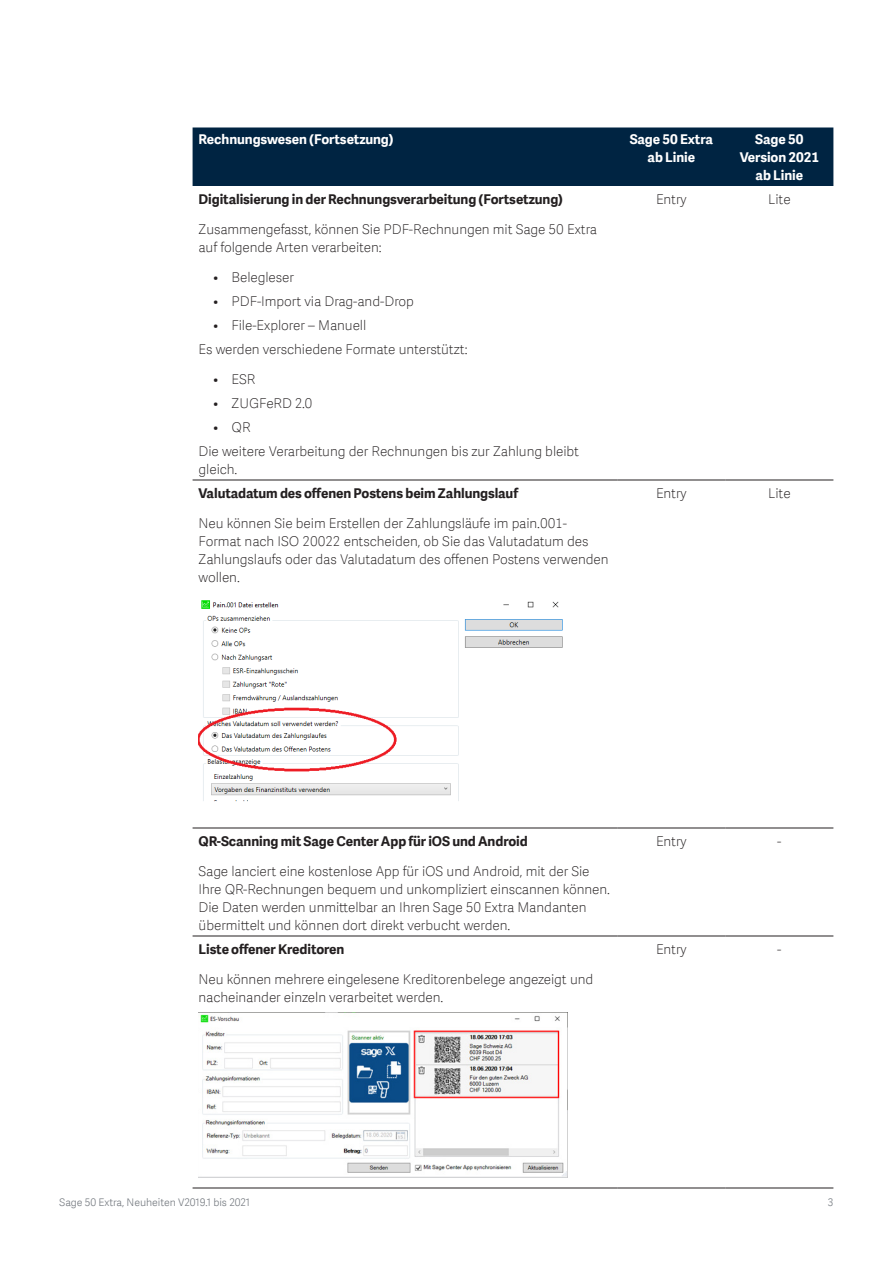
<style>
.page{position:relative;width:893px;height:1263px;background:#fff}
.page>*{position:absolute;margin:0;border:0;box-sizing:border-box;transform-origin:0 0}
.TABLE-_Body_Copy{font:13.5px/18px "Adelle Sans SAGE Th";letter-spacing:-.005em;color:#231f20}
.TABLE-_Body_Copy-2{font:700 13.5px "Adelle Sans SAGE";letter-spacing:-.005em;color:#231f20}
.TABLE-_DB_Body_Bold{font:700 13.5px/18px "Adelle Sans SAGE";letter-spacing:-.005em;color:#fff;text-align:center}
.Running_Footer_Text{font:10.5px "Adelle Sans SAGE Lt";letter-spacing:-.005em;color:#787d83}
</style>
<div class="page">
<div style="left:192px;top:128px;width:641px;height:58px;background:#002442"></div>
<hr style="left:192px;top:480px;width:425px;height:1px;background:#231f20">
<hr style="left:192px;top:828px;width:425px;height:1px;background:#231f20">
<hr style="left:192px;top:936px;width:425px;height:1px;background:#231f20">
<hr style="left:192px;top:1188px;width:425px;height:1px;background:#231f20">
<hr style="left:617px;top:480px;width:108px;height:1px;background:#231f20">
<hr style="left:725px;top:480px;width:108px;height:1px;background:#231f20">
<hr style="left:617px;top:828px;width:108px;height:1px;background:#231f20">
<hr style="left:725px;top:828px;width:108px;height:1px;background:#231f20">
<hr style="left:617px;top:936px;width:108px;height:1px;background:#231f20">
<hr style="left:725px;top:936px;width:108px;height:1px;background:#231f20">
<hr style="left:617px;top:1188px;width:108px;height:1px;background:#231f20">
<hr style="left:725px;top:1188px;width:108px;height:1px;background:#231f20">
<img style="left:198px;top:600px;width:365px;height:202px">
<img style="left:198px;top:1012px;width:369px;height:165px">
<p class="TABLE-_DB_Body_Bold" style="left:198px;top:130px;width:197px">Rechnungswesen (Fortsetzung)</p>
<p class="TABLE-_DB_Body_Bold" style="left:629px;top:130px;width:85px">Sage 50 Extra ab Linie</p>
<p class="TABLE-_DB_Body_Bold" style="left:739px;top:130px;width:81px">Sage 50<br>Version 2021 ab Linie</p>
<p class="TABLE-_Body_Copy-2" style="left:198px;top:189px;width:366px">Digitalisierung in der Rechnungsverarbeitung (Fortsetzung)</p>
<p class="TABLE-_Body_Copy" style="left:198px;top:220px;width:400px">Zusammengefasst, können Sie PDF-Rechnungen mit Sage 50 Extra auf folgende Arten verarbeiten:</p>
<p class="TABLE-_Body_Copy" style="left:213px;top:268px;width:82px">• Belegleser</p>
<p class="TABLE-_Body_Copy" style="left:213px;top:292px;width:202px">• PDF-Import via Drag-and-Drop</p>
<p class="TABLE-_Body_Copy" style="left:213px;top:316px;width:154px">• File-Explorer – Manuell</p>
<p class="TABLE-_Body_Copy" style="left:198px;top:340px;width:270px">Es werden verschiedene Formate unterstützt:</p>
<p class="TABLE-_Body_Copy" style="left:213px;top:370px;width:43px">• ESR</p>
<p class="TABLE-_Body_Copy" style="left:213px;top:394px;width:100px">• ZUGFeRD 2.0</p>
<p class="TABLE-_Body_Copy" style="left:213px;top:418px;width:39px">• QR</p>
<p class="TABLE-_Body_Copy" style="left:198px;top:442px;width:382px">Die weitere Verarbeitung der Rechnungen bis zur Zahlung bleibt gleich.</p>
<p class="TABLE-_Body_Copy" style="left:656px;top:190px;width:32px">Entry</p>
<p class="TABLE-_Body_Copy" style="left:768px;top:190px;width:24px">Lite</p>
<p class="TABLE-_Body_Copy-2" style="left:198px;top:483px;width:321px">Valutadatum des offenen Postens beim Zahlungslauf</p>
<p class="TABLE-_Body_Copy" style="left:198px;top:514px;width:411px">Neu können Sie beim Erstellen der Zahlungsläufe im pain.001- Format nach ISO 20022 entscheiden, ob Sie das Valutadatum des Zahlungslaufs oder das Valutadatum des offenen Postens verwenden wollen.</p>
<p class="TABLE-_Body_Copy" style="left:656px;top:484px;width:32px">Entry</p>
<p class="TABLE-_Body_Copy" style="left:768px;top:484px;width:24px">Lite</p>
<p class="TABLE-_Body_Copy-2" style="left:198px;top:831px;width:331px">QR-Scanning mit Sage Center App für iOS und Android</p>
<p class="TABLE-_Body_Copy" style="left:198px;top:862px;width:413px">Sage lanciert eine kostenlose App für iOS und Android, mit der Sie Ihre QR-Rechnungen bequem und unkompliziert einscannen können.<br>Die Daten werden unmittelbar an Ihren Sage 50 Extra Mandanten übermittelt und können dort direkt verbucht werden.</p>
<p class="TABLE-_Body_Copy-2" style="left:198px;top:939px;width:147px">Liste offener Kreditoren</p>
<p class="TABLE-_Body_Copy" style="left:198px;top:970px;width:396px">Neu können mehrere eingelesene Kreditorenbelege angezeigt und nacheinander einzeln verarbeitet werden.</p>
<p class="TABLE-_Body_Copy" style="left:656px;top:832px;width:32px">Entry</p>
<p class="TABLE-_Body_Copy" style="left:777px;top:832px;width:6px">-</p>
<p class="TABLE-_Body_Copy" style="left:656px;top:940px;width:32px">Entry</p>
<p class="TABLE-_Body_Copy" style="left:777px;top:940px;width:6px">-</p>
<p class="Running_Footer_Text" style="left:59px;top:1195px;width:192px">Sage 50 Extra, Neuheiten V2019.1 bis 2021</p>
<p class="Running_Footer_Text" style="left:827px;top:1195px;width:7px">3</p>
</div>
